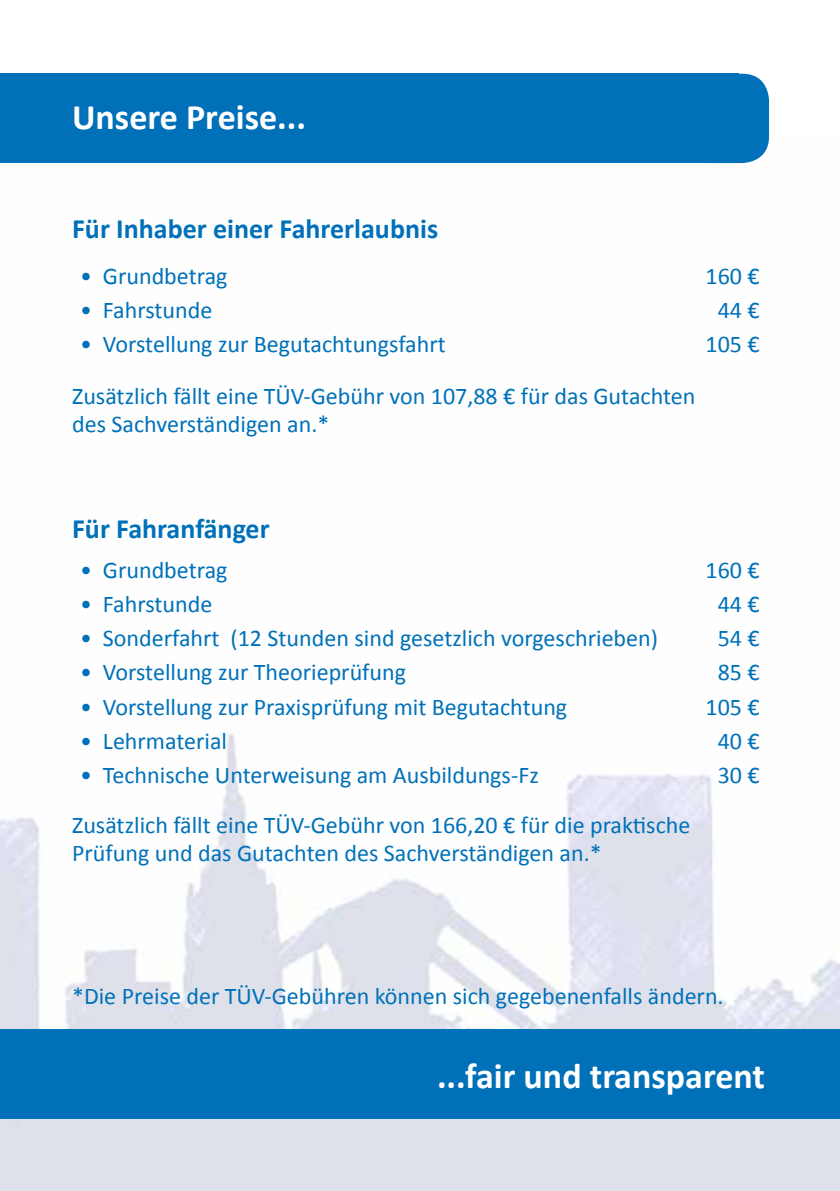
<style>
.page{position:relative;width:840px;height:1191px;background:#fff}
.page>*{position:absolute;margin:0;border:0;box-sizing:border-box;transform-origin:0 0}
.t1{font:700 36px "Calibri";color:#fff}
.t2{font:700 28px "Calibri";color:#0071b9}
.t3{font:24px/28px "Calibri";color:#0071b9}
</style>
<div class="page">
<img style="left:0;top:139px;width:839px;height:1052px">
<div style="left:0;top:74px;width:738px;height:89px;background:#0071b9"></div>
<div style="left:683px;top:74px;width:85px;height:89px;background:#0071b9;border-radius:27px"></div>
<div style="left:0;top:1029px;width:839px;height:89px;background:#0071b9"></div>
<h1 class="t1" style="left:72px;top:94px;width:235px">Unsere Preise...</h1>
<p class="t2" style="left:72px;top:211px;width:367px">Für Inhaber einer Fahrerlaubnis</p>
<p class="t3" style="left:80px;top:262px;width:149px">• Grundbetrag</p>
<p class="t3" style="left:705px;top:262px;width:56px">160 €</p>
<p class="t3" style="left:80px;top:296px;width:134px">• Fahrstunde</p>
<p class="t3" style="left:717px;top:296px;width:43px">44 €</p>
<p class="t3" style="left:80px;top:330px;width:367px">• Vorstellung zur Begutachtungsfahrt</p>
<p class="t3" style="left:705px;top:330px;width:56px">105 €</p>
<p class="t3" style="left:72px;top:382px;width:624px">Zusätzlich fällt eine TÜV-Gebühr von 107,88 € für das Gutachten des Sachverständigen an.*</p>
<p class="t2" style="left:72px;top:511px;width:199px">Für Fahranfänger</p>
<p class="t3" style="left:80px;top:556px;width:149px">• Grundbetrag</p>
<p class="t3" style="left:705px;top:556px;width:56px">160 €</p>
<p class="t3" style="left:80px;top:590px;width:134px">• Fahrstunde</p>
<p class="t3" style="left:717px;top:590px;width:43px">44 €</p>
<p class="t3" style="left:80px;top:624px;width:579px">• Sonderfahrt (12 Stunden sind gesetzlich vorgeschrieben)</p>
<p class="t3" style="left:717px;top:624px;width:43px">54 €</p>
<p class="t3" style="left:80px;top:658px;width:327px">• Vorstellung zur Theorieprüfung</p>
<p class="t3" style="left:717px;top:658px;width:43px">85 €</p>
<p class="t3" style="left:80px;top:692px;width:488px">• Vorstellung zur Praxisprüfung mit Begutachtung</p>
<p class="t3" style="left:705px;top:692px;width:56px">105 €</p>
<p class="t3" style="left:80px;top:726px;width:148px">• Lehrmaterial</p>
<p class="t3" style="left:717px;top:726px;width:43px">40 €</p>
<p class="t3" style="left:80px;top:760px;width:460px">• Technische Unterweisung am Ausbildungs-Fz</p>
<p class="t3" style="left:717px;top:760px;width:43px">30 €</p>
<p class="t3" style="left:72px;top:810px;width:619px">Zusätzlich fällt eine TÜV-Gebühr von 166,20 € für die praktische<br>Prüfung und das Gutachten des Sachverständigen an.*</p>
<p class="t3" style="left:72px;top:982px;width:652px">*Die Preise der TÜV-Gebühren können sich gegebenenfalls ändern.</p>
<h1 class="t1" style="left:437px;top:1052px;width:329px">...fair und transparent</h1>
</div>
